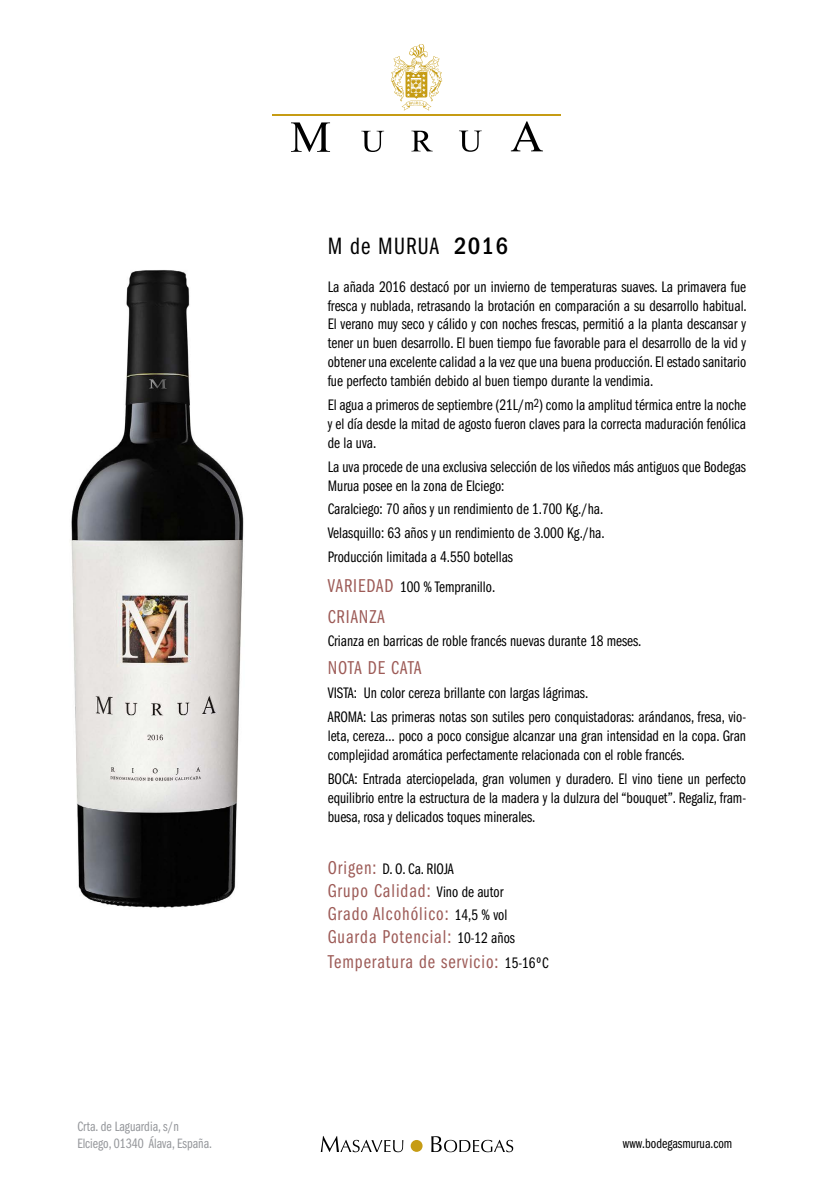
<style>
.page{position:relative;width:834px;height:1181px;background:#fff}
.page>*{position:absolute;margin:0;border:0;box-sizing:border-box;transform-origin:0 0}
.t1{font:24.5px "ITC Franklin Gothic Std Bk Cp";letter-spacing:.05em;color:#000}
.t2{font:19.25px/23.1px "ITC Franklin Gothic Std Bk Cp";letter-spacing:.05em;color:#9d5b57}
.t3{font:19.25px "ITC Franklin Gothic Std Bk Cp";letter-spacing:.025em;color:#9d5b57}
.t4{font:15.75px/18.9px "ITC Franklin Gothic Std Bk Cp";color:#000;text-align:justify}
.t5{font:14px/16.8px "ITC Franklin Gothic Std Bk Cp";color:#94969a}
.t6{font:14px "ITC Franklin Gothic Std Bk Cp";color:#000}
.s1{font-family:"ITC Franklin Gothic Std";font-weight:500;font-stretch:condensed}
.s2{font-size:19.25px;color:#9d5b57}
.s3{font-size:15.75px;color:#000}
</style>
<div class="page">
<div style="left:410px;top:1140px;width:12px;height:12px;background:#c69c14;border-radius:50%"></div>
<svg style="left:321px;top:1136px;width:82px;height:16px"></svg>
<svg style="left:431px;top:1136px;width:82px;height:16px"></svg>
<svg style="left:291px;top:121px;width:252px;height:31px"></svg>
<hr style="left:273px;top:115px;width:288px;height:1px;background:#c69c14">
<svg style="left:391px;top:44px;width:51px;height:66px"></svg>
<img style="left:70px;top:270px;width:174px;height:638px">
<p class="t5" style="left:77px;top:1118px;width:136px">Crta. de Laguardia, s/n<br>Elciego, 01340 Álava, España.</p>
<h1 class="t1" style="left:328px;top:232px;width:181px">M de MURUA <span class="s1">2016</span></h1>
<p class="t4" style="left:328px;top:277px;width:420px">La añada 2016 destacó por un invierno de temperaturas suaves. La primavera fue fresca y nublada, retrasando la brotación en comparación a su desarrollo habitual.<br>El verano muy seco y cálido y con noches frescas, permitió a la planta descansar y tener un buen desarrollo. El buen tiempo fue favorable para el desarrollo de la vid y obtener una excelente calidad a la vez que una buena producción. El estado sanitario fue perfecto también debido al buen tiempo durante la vendimia.</p>
<p class="t4" style="left:328px;top:395px;width:420px">El agua a primeros de septiembre (21L/m<sup>2</sup>) como la amplitud térmica entre la noche y el día desde la mitad de agosto fueron claves para la correcta maduración fenólica de la uva.</p>
<p class="t4" style="left:328px;top:457px;width:419px">La uva procede de una exclusiva selección de los viñedos más antiguos que Bodegas<br>Murua posee en la zona de Elciego:</p>
<p class="t4" style="left:328px;top:497px;width:278px;line-height:23.8px">Caralciego: 70 años y un rendimiento de 1.700 Kg./ha.<br>Velasquillo: 63 años y un rendimiento de 3.000 Kg./ha.<br>Producción limitada a 4.550 botellas</p>
<p class="t4" style="left:328px;top:578px;width:169px"><span class="s2">VARIEDAD</span> 100 % Tempranillo.</p>
<p class="t2" style="left:328px;top:605px;width:58px">CRIANZA</p>
<p class="t4" style="left:328px;top:632px;width:315px">Crianza en barricas de roble francés nuevas durante 18 meses.</p>
<p class="t3" style="left:328px;top:657px;width:95px">NOTA DE CATA</p>
<p class="t4" style="left:328px;top:681px;width:420px;line-height:23.8px">VISTA: Un color cereza brillante con largas lágrimas.<br>AROMA: Las primeras notas son sutiles pero conquistadoras: arándanos, fresa, vio-</p>
<p class="t4" style="left:328px;top:726px;width:419px">leta, cereza… poco a poco consigue alcanzar una gran intensidad en la copa. Gran complejidad aromática perfectamente relacionada con el roble francés.</p>
<p class="t4" style="left:328px;top:769px;width:420px">BOCA: Entrada aterciopelada, gran volumen y duradero. El vino tiene un perfecto equilibrio entre la estructura de la madera y la dulzura del “bouquet”. Regaliz, fram&shy;buesa, rosa y delicados toques minerales.</p>
<p class="t4" style="left:328px;top:859px;width:128px"><span class="s2">Origen:</span> D. O. Ca. RIOJA</p>
<p class="t2" style="left:328px;top:879px;width:189px">Grupo Calidad: <span class="s3">Vino de autor<br></span>Grado Alcohólico: <span class="s3">14,5 % vol<br></span>Guarda Potencial: <span class="s3">10-12 años</span></p>
<p class="t2" style="left:328px;top:950px;width:222px">Temperatura de servicio: <span class="s3">15-16ºC</span></p>
<p class="t6" style="left:622px;top:1135px;width:111px">www.bodegasmurua.com</p>
</div>
